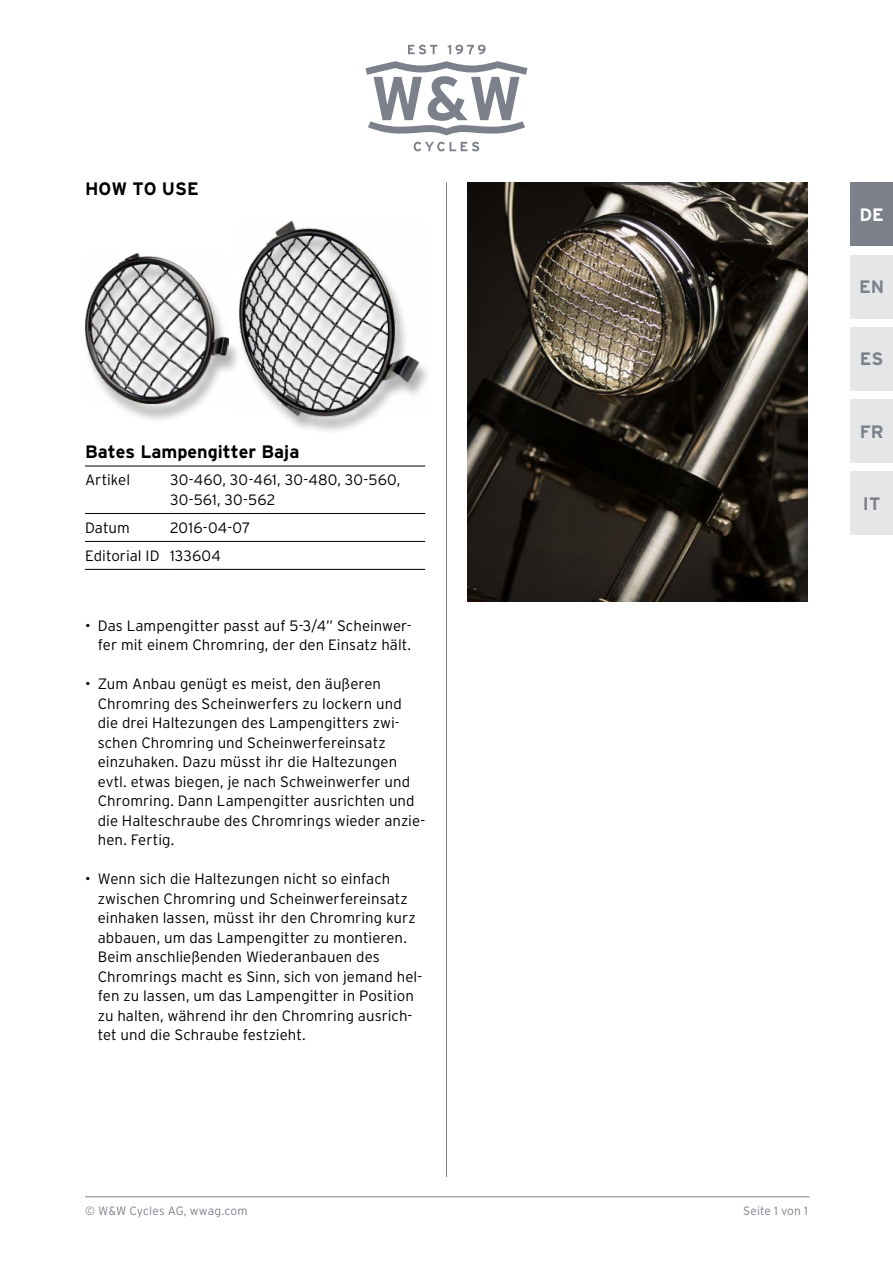
<style>
.page{position:relative;width:893px;height:1263px;background:#fff}
.page>*{position:absolute;margin:0;border:0;box-sizing:border-box;transform-origin:0 0}
.t1{font:700 18px "Interstate";color:#000}
.t2{font:700 18px "Interstate";color:#7c808b}
.t3{font:700 18px "Interstate";color:#fff}
.t4{font:300 15px/19.5px "Interstate";letter-spacing:.005em;color:#000}
.t5{font:300 12px "Interstate";letter-spacing:.01em;color:#7c808b}
</style>
<div class="page">
<svg style="left:408px;top:45px;width:29px;height:9px"></svg>
<svg style="left:448px;top:45px;width:38px;height:9px"></svg>
<svg style="left:414px;top:142px;width:65px;height:9px"></svg>
<svg style="left:365px;top:61px;width:162px;height:75px"></svg>
<hr style="left:85px;top:1196px;width:724px;height:1px;background:#7c808b">
<hr style="left:446px;top:182px;width:1px;height:995px;background:#7c808b">
<div style="left:850px;top:255px;width:43px;height:63px;background:#e5e6e8"></div>
<div style="left:850px;top:327px;width:43px;height:64px;background:#e5e6e8"></div>
<div style="left:850px;top:399px;width:43px;height:64px;background:#e5e6e8"></div>
<div style="left:850px;top:471px;width:43px;height:64px;background:#e5e6e8"></div>
<div style="left:850px;top:182px;width:43px;height:64px;background:#7c808b"></div>
<div style="left:237px;top:225px;width:196px;height:210px;background:#000;opacity:.3"></div>
<img style="left:239px;top:222px;width:186px;height:194px">
<div style="left:83px;top:258px;width:159px;height:165px;background:#000;opacity:.3"></div>
<img style="left:85px;top:254px;width:143px;height:150px">
<hr style="left:85px;top:466px;width:85px;height:1px;background:#000">
<hr style="left:170px;top:466px;width:255px;height:1px;background:#000">
<hr style="left:85px;top:513px;width:85px;height:1px;background:#000">
<hr style="left:170px;top:513px;width:255px;height:1px;background:#000">
<hr style="left:85px;top:541px;width:85px;height:1px;background:#000">
<hr style="left:85px;top:569px;width:85px;height:1px;background:#000">
<hr style="left:170px;top:541px;width:255px;height:1px;background:#000">
<hr style="left:170px;top:569px;width:255px;height:1px;background:#000">
<img style="left:468px;top:182px;width:340px;height:419px">
<p class="t1" style="left:85px;top:179px;width:115px">HOW TO USE</p>
<p class="t1" style="left:85px;top:441px;width:216px">Bates Lampengitter Baja</p>
<p class="t4" style="left:85px;top:470px;width:47px">Artikel</p>
<p class="t4" style="left:170px;top:470px;width:232px">30-460, 30-461, 30-480, 30-560,<br>30-561, 30-562</p>
<p class="t4" style="left:85px;top:518px;width:46px">Datum</p>
<p class="t4" style="left:85px;top:513px;width:167px;line-height:27.9px;text-indent:85px">2016-04-07<br>Editorial ID 133604</p>
<p class="t4" style="left:85px;top:616px;width:328px;text-align:right">• Das Lampengitter passt auf 5-3/4” Scheinwer&shy;fer mit einem Chromring, der den Einsatz hält.</p>
<p class="t4" style="left:98px;top:674px;width:329px;text-indent:-13px">• Zum Anbau genügt es meist, den äußeren Chromring des Scheinwerfers zu lockern und die drei Haltezungen des Lampengitters zwi&shy;schen Chromring und Scheinwerfereinsatz einzuhaken. Dazu müsst ihr die Haltezungen evtl. etwas biegen, je nach Schweinwerfer und Chromring. Dann Lampengitter ausrichten und die Halteschraube des Chromrings wieder anzie&shy;hen. Fertig.</p>
<p class="t4" style="left:98px;top:869px;width:326px;text-indent:-13px">• Wenn sich die Haltezungen nicht so einfach zwischen Chromring und Scheinwerfereinsatz einhaken lassen, müsst ihr den Chromring kurz abbauen, um das Lampengitter zu montieren.<br>Beim anschließenden Wiederanbauen des Chromrings macht es Sinn, sich von jemand hel&shy;fen zu lassen, um das Lampengitter in Position zu halten, während ihr den Chromring ausrich&shy;tet und die Schraube festzieht.</p>
<p class="t5" style="left:85px;top:1204px;width:164px">© W&amp;W Cycles AG, wwag.com</p>
<p class="t3" style="left:859px;top:204px;width:26px">DE</p>
<p class="t2" style="left:859px;top:277px;width:27px">EN</p>
<p class="t2" style="left:860px;top:349px;width:25px">ES</p>
<p class="t2" style="left:860px;top:421px;width:26px">FR</p>
<p class="t2" style="left:863px;top:494px;width:19px">IT</p>
<p class="t5" style="left:743px;top:1204px;width:66px">Seite 1 von 1</p>
</div>
